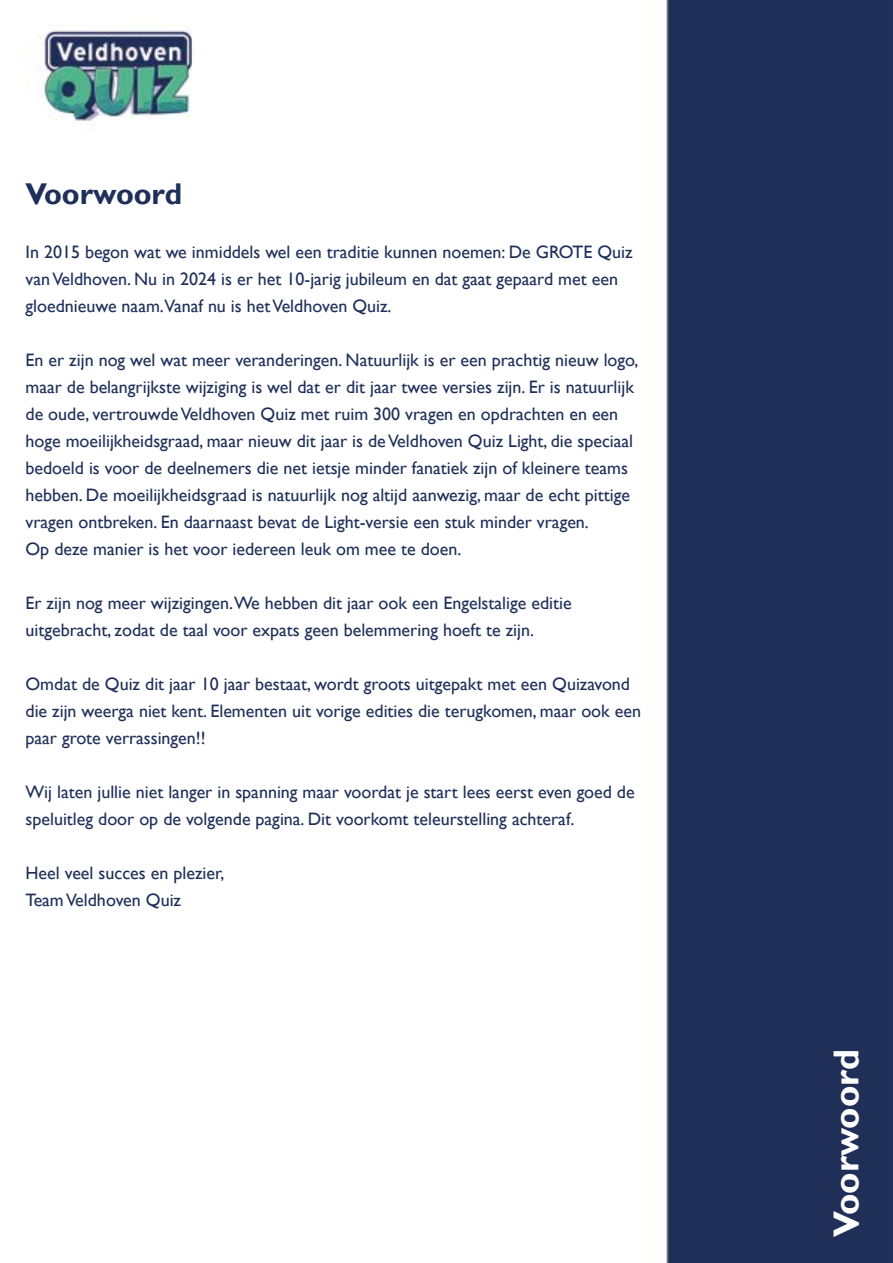
<style>
.page{position:relative;width:893px;height:1263px;background:#fff}
.page>*{position:absolute;margin:0;border:0;box-sizing:border-box;transform-origin:0 0}
.t1{font:700 36px "Gill Sans";letter-spacing:-.005em;color:#fff}
.t2{font:700 30px "Gill Sans";color:#1f2f59}
.t3{font:18px/27px "Gill Sans";color:#1f2f59}
</style>
<div class="page">
<img style="left:38px;top:0;width:855px;height:1263px">
<h2 class="t2" style="left:26px;top:175px;width:158px">Voorwoord</h2>
<p class="t3" style="left:26px;top:238px;width:609px">In 2015 begon wat we inmiddels wel een traditie kunnen noemen: De GROTE Quiz van Veldhoven. Nu in 2024 is er het 10-jarig jubileum en dat gaat gepaard met een gloednieuwe naam.Vanaf nu is het Veldhoven Quiz.</p>
<p class="t3" style="left:26px;top:346px;width:614px">En er zijn nog wel wat meer veranderingen. Natuurlijk is er een prachtig nieuw logo, maar de belangrijkste wijziging is wel dat er dit jaar twee versies zijn. Er is natuurlijk de oude, vertrouwde Veldhoven Quiz met ruim 300 vragen en opdrachten en een hoge moeilijkheidsgraad, maar nieuw dit jaar is de Veldhoven Quiz Light, die speciaal bedoeld is voor de deelnemers die net ietsje minder fanatiek zijn of kleinere teams hebben. De moeilijkheidsgraad is natuurlijk nog altijd aanwezig, maar de echt pittige vragen ontbreken. En daarnaast bevat de Light-versie een stuk minder vragen.<br>Op deze manier is het voor iedereen leuk om mee te doen.</p>
<p class="t3" style="left:26px;top:589px;width:548px">Er zijn nog meer wijzigingen.We hebben dit jaar ook een Engelstalige editie uitgebracht, zodat de taal voor expats geen belemmering hoeft te zijn.</p>
<p class="t3" style="left:26px;top:670px;width:617px">Omdat de Quiz dit jaar 10 jaar bestaat, wordt groots uitgepakt met een Quizavond die zijn weerga niet kent. Elementen uit vorige edities die terugkomen, maar ook een paar grote verrassingen!!</p>
<p class="t3" style="left:26px;top:778px;width:611px">Wij laten jullie niet langer in spanning maar voordat je start lees eerst even goed de speluitleg door op de volgende pagina. Dit voorkomt teleurstelling achteraf.</p>
<p class="t3" style="left:26px;top:859px;width:200px">Heel veel succes en plezier,<br>Team Veldhoven Quiz</p>
<h1 class="t1" style="left:824px;top:1237px;width:189px;rotate:-90deg">Voorwoord</h1>
</div>
